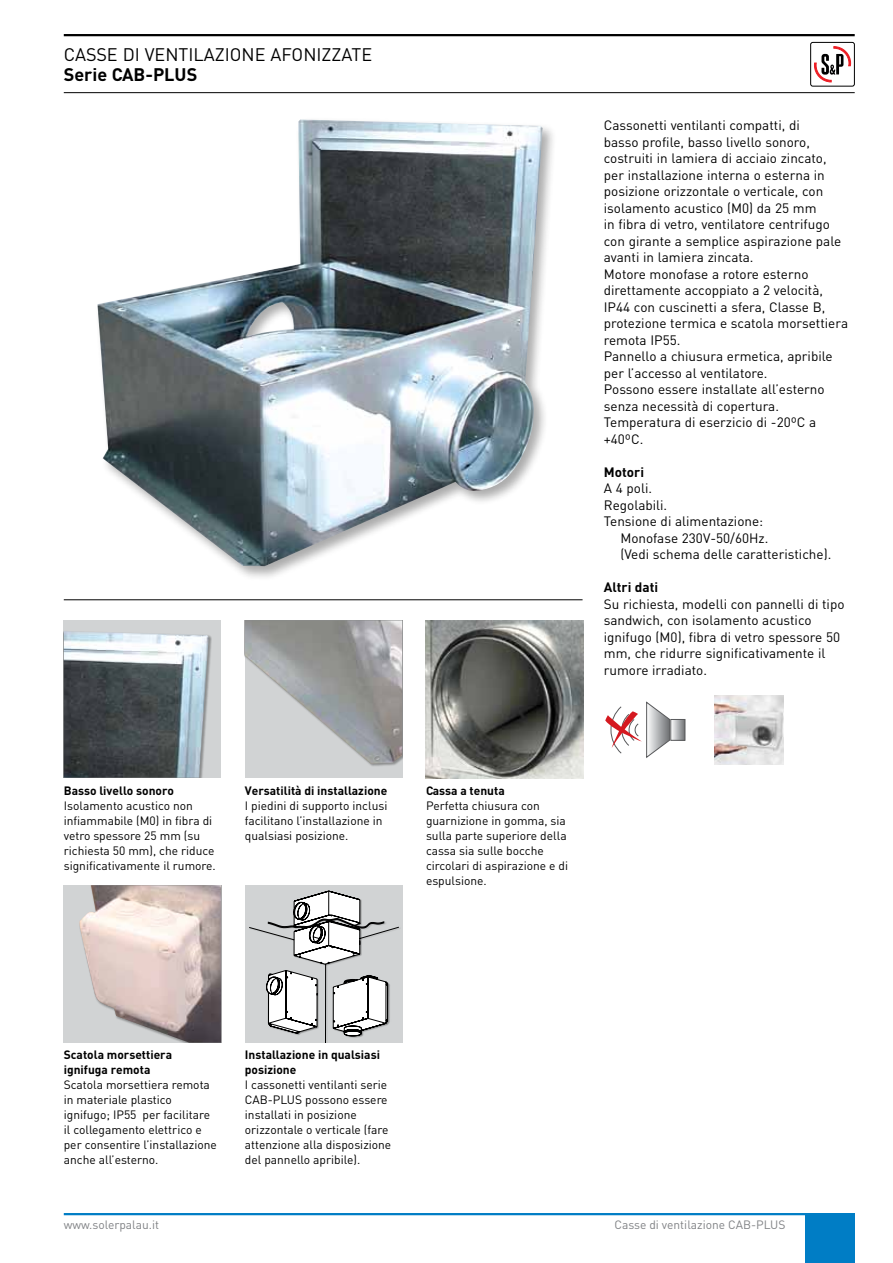
<style>
.page{position:relative;width:893px;height:1263px;background:#fff}
.page>*{position:absolute;margin:0;border:0;box-sizing:border-box;transform-origin:0 0}
.t1{font:18px "DIN";color:#000}
.t2{font:700 18px "DIN";color:#000}
.t3{font:13.5px/16.5px "DIN";color:#000}
.t4{font:700 13.5px "DIN";color:#000}
.t5{font:12px/15px "DIN";color:#000}
.t6{font:700 12px/15px "DIN";color:#000}
.t7{font:12px "DIN";color:#808285}
</style>
<div class="page">
<hr style="left:64px;top:1213px;width:791px;height:2px;background:#007dc5">
<div style="left:805px;top:1214px;width:50px;height:49px;background:#007dc5"></div>
<hr style="left:64px;top:34px;width:791px;height:2px;background:#000">
<hr style="left:64px;top:92px;width:791px;height:1px;background:#000">
<svg style="left:814px;top:47px;width:37px;height:36px"></svg>
<div style="left:810px;top:42px;width:45px;height:44px;border:1px solid #000;border-radius:2px"></div>
<div style="left:64px;top:620px;width:157px;height:158px;background:#d1d3d4"></div>
<div style="left:64px;top:629px;width:148px;height:149px;background:#000;opacity:.33"></div>
<img style="left:64px;top:631px;width:145px;height:147px">
<div style="left:245px;top:767px;width:157px;height:11px;background:#d1d3d4"></div>
<div style="left:245px;top:620px;width:157px;height:147px;background:#000;opacity:.33"></div>
<img style="left:245px;top:620px;width:157px;height:143px">
<img style="left:426px;top:621px;width:157px;height:157px">
<svg style="left:245px;top:885px;width:157px;height:158px"></svg>
<div style="left:64px;top:885px;width:15px;height:158px;background:#d1d3d4"></div>
<img style="left:79px;top:885px;width:142px;height:158px">
<hr style="left:64px;top:599px;width:519px;height:1px;background:#000">
<div style="left:95px;top:116px;width:462px;height:465px;background:#000;opacity:.33"></div>
<img style="left:97px;top:119px;width:446px;height:447px">
<svg style="left:672px;top:721px;width:11px;height:17px"></svg>
<div style="left:670px;top:719px;width:15px;height:21px;border:1px solid #58595b"></div>
<svg style="left:605px;top:702px;width:65px;height:56px"></svg>
<img style="left:714px;top:695px;width:69px;height:69px">
<h1 class="t1" style="left:64px;top:43px;width:310px">casse di ventilazione afonizzate</h1>
<h1 class="t2" style="left:64px;top:62px;width:135px">Serie CAB-PLUS</h1>
<p class="t3" style="left:604px;top:117px;width:246px">Cassonetti ventilanti compatti, di<br>basso profile, basso livello sonoro, costruiti in lamiera di acciaio zincato, per installazione interna o esterna in posizione orizzontale o verticale, con isolamento acustico (M0) da 25 mm<br>in fibra di vetro, ventilatore centrifugo con girante a semplice aspirazione pale avanti in lamiera zincata.<br>Motore monofase a rotore esterno direttamente accoppiato a 2 velocità, IP44 con cuscinetti a sfera, Classe B, protezione termica e scatola morsettiera remota IP55.<br>Pannello a chiusura ermetica, apribile per l’accesso al ventilatore.<br>Possono essere installate all’esterno senza necessità di copertura.<br>Temperatura di eserzicio di -20ºC a +40ºC.</p>
<p class="t4" style="left:604px;top:463px;width:42px">Motori</p>
<p class="t3" style="left:604px;top:480px;width:50px">A 4 poli.</p>
<p class="t3" style="left:604px;top:496px;width:65px">Regolabili.</p>
<p class="t3" style="left:604px;top:513px;width:161px">Tensione di alimentazione:</p>
<p class="t3" style="left:620px;top:529px;width:150px">Monofase 230V-50/60Hz.</p>
<p class="t3" style="left:620px;top:546px;width:213px">(Vedi schema delle caratteristiche).</p>
<p class="t4" style="left:604px;top:578px;width:56px">Altri dati</p>
<p class="t3" style="left:604px;top:595px;width:242px">Su richiesta, modelli con pannelli di tipo sandwich, con isolamento acustico ignifugo (M0), fibra di vetro spessore 50 mm, che ridurre significativamente il rumore irradiato.</p>
<p class="t6" style="left:64px;top:782px;width:112px">Basso livello sonoro</p>
<p class="t5" style="left:64px;top:797px;width:154px">Isolamento acustico non infiammabile (M0) in fibra di vetro spessore 25 mm (su richiesta 50 mm), che riduce significativamente il rumore.</p>
<p class="t6" style="left:245px;top:782px;width:144px">Versatilità di installazione</p>
<p class="t5" style="left:245px;top:797px;width:144px">I piedini di supporto inclusi facilitano l’installazione in qualsiasi posizione.</p>
<p class="t6" style="left:426px;top:782px;width:80px">Cassa a tenuta</p>
<p class="t5" style="left:426px;top:797px;width:144px">Perfetta chiusura con guarnizione in gomma, sia sulla parte superiore della cassa sia sulle bocche circolari di aspirazione e di espulsione.</p>
<p class="t6" style="left:64px;top:1047px;width:110px">Scatola morsettiera ignifuga remota</p>
<p class="t5" style="left:64px;top:1077px;width:155px">Scatola morsettiera remota in materiale plastico ignifugo; IP55 per facilitare il collegamento elettrico e per consentire l’installazione anche all’esterno.</p>
<p class="t7" style="left:64px;top:1217px;width:97px">www.solerpalau.it</p>
<p class="t6" style="left:245px;top:1047px;width:137px">Installazione in qualsiasi posizione</p>
<p class="t5" style="left:245px;top:1077px;width:148px">I cassonetti ventilanti serie<br>CAB-PLUS possono essere installati in posizione orizzontale o verticale (fare attenzione alla disposizione del pannello apribile).</p>
<p class="t7" style="left:614px;top:1217px;width:171px">Casse di ventilazione CAB-PLUS</p>
</div>
